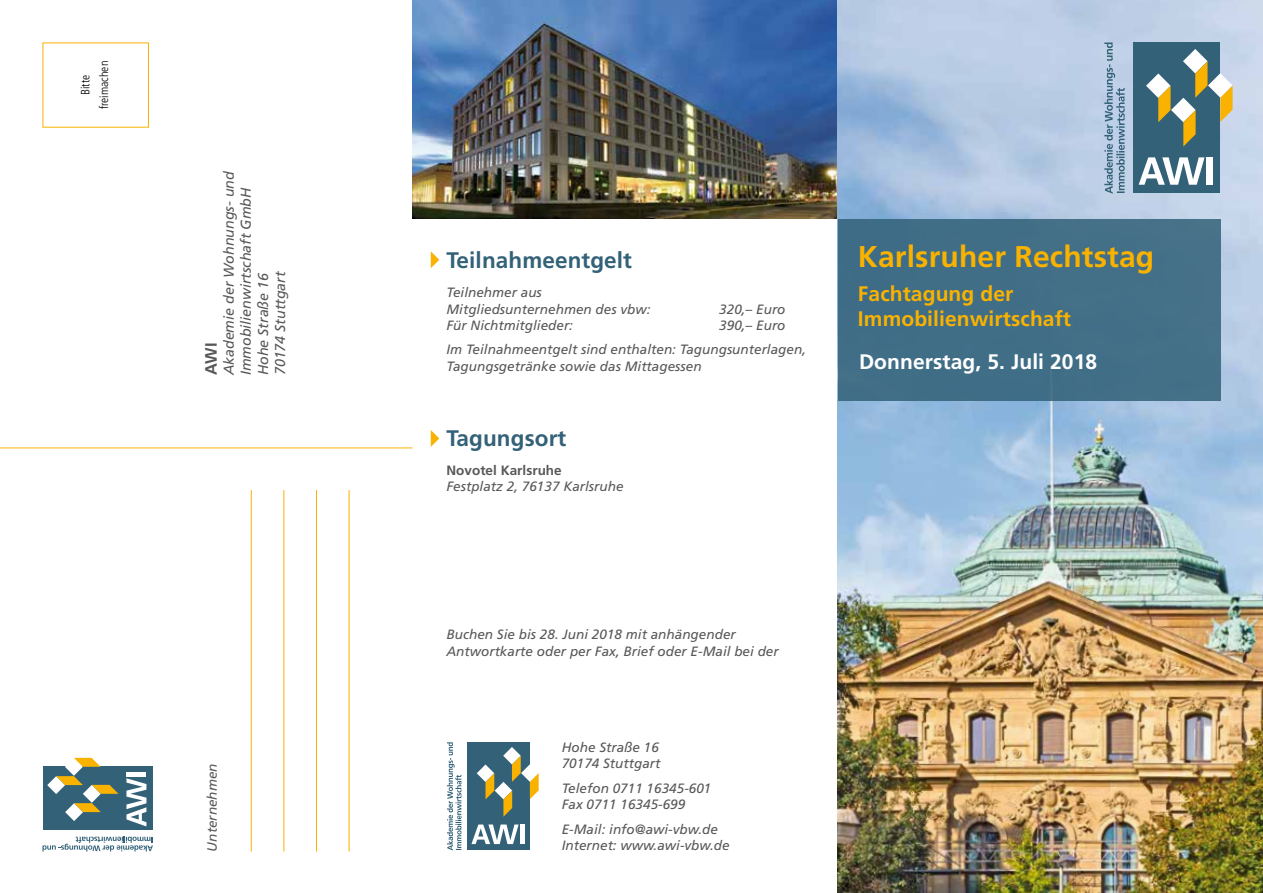
<style>
.page{position:relative;width:1263px;height:893px;background:#fff}
.page>*{position:absolute;margin:0;border:0;box-sizing:border-box;transform-origin:0 0}
.t1{font:700 30px "Frutiger";letter-spacing:.005em;color:#f9b200}
.t2{font:700 22.5px "Frutiger";letter-spacing:.005em;color:#326178}
.t3{font:700 21px/25.2px "Frutiger";letter-spacing:.005em;color:#f9b200}
.t4{font:700 21px "Frutiger";letter-spacing:.005em;color:#fff}
.t5{font:700 16.5px "Frutiger";color:#58585a}
.t6{font:italic 14.25px/17.1px "Frutiger";color:#58585a}
.t7{font:italic 13.5px/16.2px "Frutiger";color:#58585a}
.t8{font:700 13.5px "Frutiger";color:#58585a}
.t9{font:300 condensed 12px/18.6px "Frutiger";color:#000;text-align:center}
</style>
<div class="page">
<img style="left:412px;top:0;width:426px;height:219px">
<hr style="left:0;top:448px;width:412px;height:1px;background:#f9b200">
<hr style="left:251px;top:490px;width:1px;height:361px;background:#f9b200">
<hr style="left:283px;top:490px;width:1px;height:361px;background:#f9b200">
<hr style="left:316px;top:490px;width:1px;height:361px;background:#f9b200">
<hr style="left:349px;top:490px;width:1px;height:361px;background:#f9b200">
<div style="left:43px;top:767px;width:109px;height:63px;background:#326178"></div>
<svg style="left:47px;top:758px;width:72px;height:63px"></svg>
<svg style="left:43px;top:837px;width:110px;height:14px"></svg>
<div style="left:126px;top:772px;width:20px;height:5px;background:#fff"></div>
<svg style="left:126px;top:778px;width:20px;height:48px"></svg>
<img style="left:838px;top:0;width:425px;height:893px">
<div style="left:1133px;top:43px;width:87px;height:150px;background:#326178"></div>
<svg style="left:1146px;top:49px;width:86px;height:98px"></svg>
<svg style="left:1104px;top:43px;width:21px;height:151px;background:#99b2ca"></svg>
<div style="left:1207px;top:157px;width:6px;height:28px;background:#fff"></div>
<svg style="left:1139px;top:157px;width:65px;height:28px"></svg>
<div style="left:468px;top:742px;width:62px;height:108px;background:#326178"></div>
<svg style="left:477px;top:747px;width:62px;height:70px"></svg>
<svg style="left:447px;top:742px;width:14px;height:108px"></svg>
<div style="left:520px;top:824px;width:5px;height:20px;background:#fff"></div>
<svg style="left:471px;top:824px;width:48px;height:20px"></svg>
<svg style="left:431px;top:251px;width:8px;height:17px"></svg>
<svg style="left:431px;top:430px;width:8px;height:17px"></svg>
<div style="left:838px;top:219px;width:382px;height:182px;background:#416e87"></div>
<p class="t9" style="left:76px;top:109px;width:50px;rotate:-90deg">Bitte freimachen</p>
<p class="t6" style="left:220px;top:375px;width:206px;rotate:-90deg">Akademie der Wohnungs- und<br>Immobilienwirtschaft GmbH<br>Hohe Straße 16<br>70174 Stuttgart</p>
<p class="t5" style="left:201px;top:375px;width:34px;rotate:-90deg">AWI</p>
<p class="t7" style="left:204px;top:851px;width:90px;rotate:-90deg">Unternehmen</p>
<h2 class="t2" style="left:446px;top:247px;width:187px">Teilnahmeentgelt</h2>
<p class="t7" style="left:446px;top:284px;width:206px">Teilnehmer aus<br>Mitgliedsunternehmen des vbw:</p>
<p class="t7" style="left:719px;top:301px;width:68px">320,– Euro</p>
<p class="t7" style="left:446px;top:317px;width:128px">Für Nichtmitglieder:</p>
<p class="t7" style="left:446px;top:313px;width:361px;line-height:24.8px;text-indent:273px">390,– Euro<br>Im Teilnahmeentgelt sind enthalten: Tagungsunterlagen,</p>
<p class="t7" style="left:446px;top:358px;width:257px">Tagungsgetränke sowie das Mittagessen</p>
<h2 class="t2" style="left:446px;top:425px;width:121px">Tagungsort</h2>
<p class="t8" style="left:446px;top:462px;width:117px">Novotel Karlsruhe</p>
<p class="t7" style="left:446px;top:478px;width:179px">Festplatz 2, 76137 Karlsruhe</p>
<p class="t7" style="left:446px;top:626px;width:334px">Buchen Sie bis 28. Juni 2018 mit anhängender<br>Antwortkarte oder per Fax, Brief oder E-Mail bei der</p>
<p class="t7" style="left:562px;top:739px;width:100px">Hohe Straße 16<br>70174 Stuttgart</p>
<p class="t7" style="left:562px;top:780px;width:151px">Telefon 0711 16345-601<br>Fax 0711 16345-699</p>
<p class="t7" style="left:562px;top:821px;width:169px">E-Mail: info@awi-vbw.de<br>Internet: www.awi-vbw.de</p>
<h1 class="t1" style="left:858px;top:239px;width:298px">Karlsruher Rechtstag</h1>
<h3 class="t3" style="left:858px;top:281px;width:215px">Fachtagung der<br>Immobilienwirtschaft</h3>
<h3 class="t4" style="left:859px;top:350px;width:240px">Donnerstag, 5. Juli 2018</h3>
</div>
